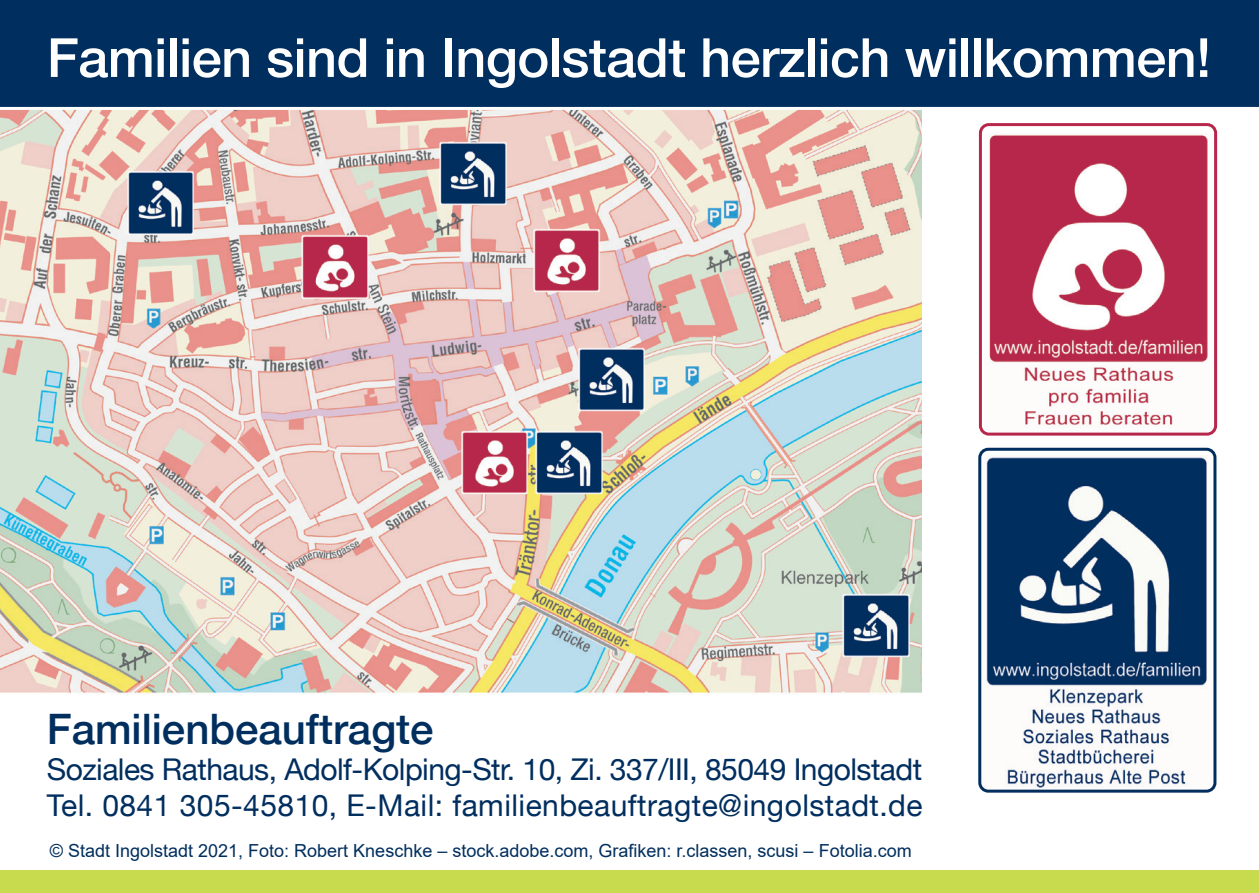
<style>
.page{position:relative;width:1259px;height:893px;background:#fff}
.page>*{position:absolute;margin:0;border:0;box-sizing:border-box;transform-origin:0 0}
.t1{font:500 54px "Helvetica Neue";letter-spacing:-.01em;color:#fff}
.t2{font:500 42px "Helvetica Neue";color:#002e5e}
.t3{font:30px/36px "Helvetica Neue";letter-spacing:-.02em;color:#002e5e}
.t4{font:18px "Arial";color:#002e5e}
</style>
<div class="page">
<img style="left:0;top:110px;width:921px;height:584px">
<img style="left:457px;top:427px;width:149px;height:77px">
<img style="left:436px;top:138px;width:74px;height:77px">
<img style="left:574px;top:344px;width:74px;height:77px">
<img style="left:123px;top:168px;width:75px;height:76px">
<img style="left:529px;top:225px;width:75px;height:77px">
<img style="left:298px;top:232px;width:74px;height:76px">
<img style="left:839px;top:590px;width:74px;height:76px">
<div style="left:0;top:0;width:1259px;height:107px;background:#002e5e"></div>
<img style="left:983px;top:129px;width:230px;height:303px">
<div style="left:979px;top:123px;width:238px;height:313px;border:3px solid #b6274b;border-radius:9px"></div>
<img style="left:982px;top:449px;width:233px;height:340px">
<div style="left:978px;top:448px;width:238px;height:345px;border:3px solid #002e5e;border-radius:9px"></div>
<div style="left:0;top:870px;width:1259px;height:23px;background:#c8db4f"></div>
<h1 class="t1" style="left:47px;top:14px;width:1166px">Familien sind in Ingolstadt herzlich willkommen!</h1>
<h2 class="t2" style="left:47px;top:695px;width:388px">Familienbeauftragte</h2>
<p class="t3" style="left:47px;top:753px;width:877px">Soziales Rathaus, Adolf-Kolping-Str. 10, Zi. 337/III, 85049 Ingolstadt<br>Tel. 0841 305-45810, E-Mail: familienbeauftragte@ingolstadt.de</p>
<p class="t4" style="left:50px;top:838px;width:863px">© Stadt Ingolstadt 2021, Foto: Robert Kneschke – stock.adobe.com, Grafiken: r.classen, scusi – Fotolia.com</p>
</div>
